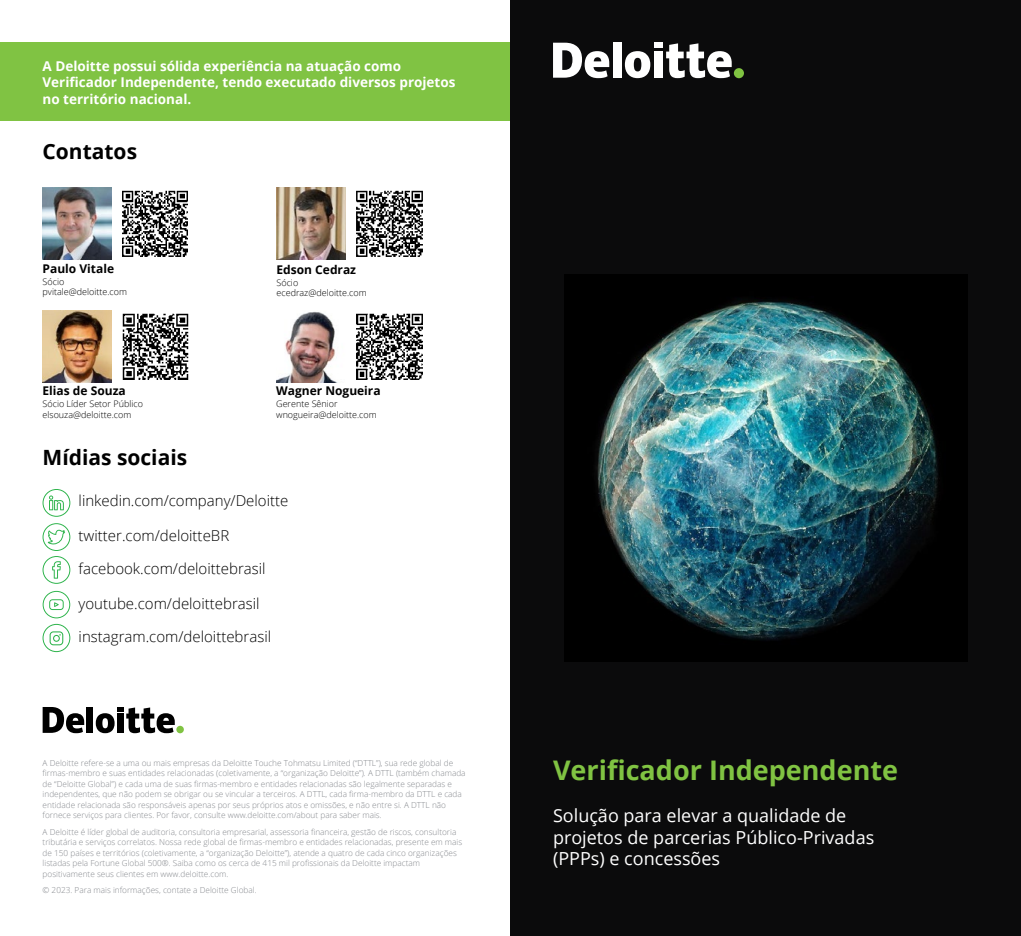
<style>
.page{position:relative;width:1021px;height:936px;background:#fff}
.page>*{position:absolute;margin:0;border:0;box-sizing:border-box;transform-origin:0 0}
.t1{font:700 27px "Open Sans";color:#80c342}
.t2{font:700 21px "Open Sans";color:#000}
.t3{font:18px/21.6px "Open Sans";color:#fff}
.t4{font:300 15px/32.8px "Open Sans";color:#000}
.t5{font:700 13.5px/16.5px "Open Sans";color:#fff}
.t6{font:700 12px "Open Sans";color:#000}
.t7{font:300 9px/10.5px "Open Sans";color:#000}
.t8{font:300 8.25px/10.5px "Open Sans";color:#878a8f}
</style>
<div class="page">
<div style="left:0;top:43px;width:510px;height:78px;background:#80c343"></div>
<div style="left:510px;top:0;width:510px;height:935px;background:#0b0b0c"></div>
<img style="left:564px;top:274px;width:403px;height:387px">
<div style="left:733px;top:68px;width:11px;height:10px;background:#80c342;border-radius:50%"></div>
<div style="left:612px;top:43px;width:9px;height:35px;background:#fff"></div>
<svg style="left:625px;top:51px;width:25px;height:27px"></svg>
<div style="left:653px;top:52px;width:9px;height:26px;background:#fff"></div>
<div style="left:653px;top:43px;width:9px;height:5px;background:#fff"></div>
<svg style="left:666px;top:43px;width:65px;height:35px"></svg>
<svg style="left:553px;top:43px;width:56px;height:35px"></svg>
<img style="left:276px;top:188px;width:69px;height:71px">
<img style="left:43px;top:310px;width:68px;height:72px">
<img style="left:276px;top:311px;width:60px;height:71px">
<svg style="left:43px;top:489px;width:27px;height:27px"></svg>
<svg style="left:43px;top:523px;width:27px;height:60px"></svg>
<svg style="left:43px;top:591px;width:27px;height:27px"></svg>
<svg style="left:43px;top:624px;width:27px;height:28px"></svg>
<div style="left:176px;top:725px;width:8px;height:8px;background:#80c342;border-radius:50%"></div>
<div style="left:87px;top:706px;width:6px;height:26px;background:#000"></div>
<svg style="left:96px;top:707px;width:79px;height:26px"></svg>
<svg style="left:43px;top:707px;width:41px;height:26px"></svg>
<img style="left:43px;top:187px;width:68px;height:72px">
<img style="left:122px;top:190px;width:66px;height:67px">
<img style="left:356px;top:190px;width:67px;height:67px">
<img style="left:122px;top:313px;width:67px;height:67px">
<img style="left:356px;top:313px;width:67px;height:67px">
<h3 class="t5" style="left:43px;top:57px;width:414px">A Deloitte possui sólida experiência na atuação como<br>Verificador Independente, tendo executado diversos projetos no território nacional.</h3>
<h2 class="t2" style="left:43px;top:137px;width:96px">Contatos</h2>
<h3 class="t6" style="left:43px;top:260px;width:73px">Paulo Vitale</h3>
<p class="t7" style="left:43px;top:276px;width:86px">Sócio pvitale@deloitte.com</p>
<h3 class="t6" style="left:43px;top:382px;width:85px">Elias de Souza</h3>
<p class="t7" style="left:43px;top:398px;width:102px">Sócio Líder Setor Público elsouza@deloitte.com</p>
<h3 class="t6" style="left:276px;top:261px;width:81px">Edson Cedraz</h3>
<p class="t7" style="left:276px;top:277px;width:92px">Sócio ecedraz@deloitte.com</p>
<h3 class="t6" style="left:276px;top:382px;width:106px">Wagner Nogueira</h3>
<p class="t7" style="left:276px;top:398px;width:102px">Gerente Sênior wnogueira@deloitte.com</p>
<h2 class="t2" style="left:43px;top:442px;width:146px">Mídias sociais</h2>
<h3 class="t4" style="left:79px;top:483px;width:211px">linkedin.com/company/Deloitte</h3>
<h3 class="t4" style="left:79px;top:518px;width:188px">twitter.com/deloitteBR facebook.com/deloittebrasil</h3>
<h3 class="t4" style="left:79px;top:586px;width:194px">youtube.com/deloittebrasil instagram.com/deloittebrasil</h3>
<p class="t8" style="left:43px;top:757px;width:424px">A Deloitte refere-se a uma ou mais empresas da Deloitte Touche Tohmatsu Limited (“DTTL”), sua rede global de firmas-membro e suas entidades relacionadas (coletivamente, a “organização Deloitte”). A DTTL (também chamada de “Deloitte Global”) e cada uma de suas firmas-membro e entidades relacionadas são legalmente separadas e independentes, que não podem se obrigar ou se vincular a terceiros. A DTTL, cada firma-membro da DTTL e cada entidade relacionada são responsáveis apenas por seus próprios atos e omissões, e não entre si. A DTTL não fornece serviços para clientes. Por favor, consulte www.deloitte.com/about para saber mais.</p>
<p class="t8" style="left:43px;top:826px;width:421px">A Deloitte é líder global de auditoria, consultoria empresarial, assessoria financeira, gestão de riscos, consultoria tributária e serviços correlatos. Nossa rede global de firmas-membro e entidades relacionadas, presente em mais de 150 países e territórios (coletivamente, a “organização Deloitte”), atende a quatro de cada cinco organizações listadas pela Fortune Global 500®. Saiba como os cerca de 415 mil profissionais da Deloitte impactam positivamente seus clientes em www.deloitte.com.</p>
<p class="t8" style="left:43px;top:884px;width:215px">© 2023. Para mais informações, contate a Deloitte Global.</p>
<h1 class="t1" style="left:553px;top:751px;width:346px">Verificador Independente</h1>
<h3 class="t3" style="left:553px;top:804px;width:323px">Solução para elevar a qualidade de projetos de parcerias Público-Privadas (PPPs) e concessões</h3>
</div>
